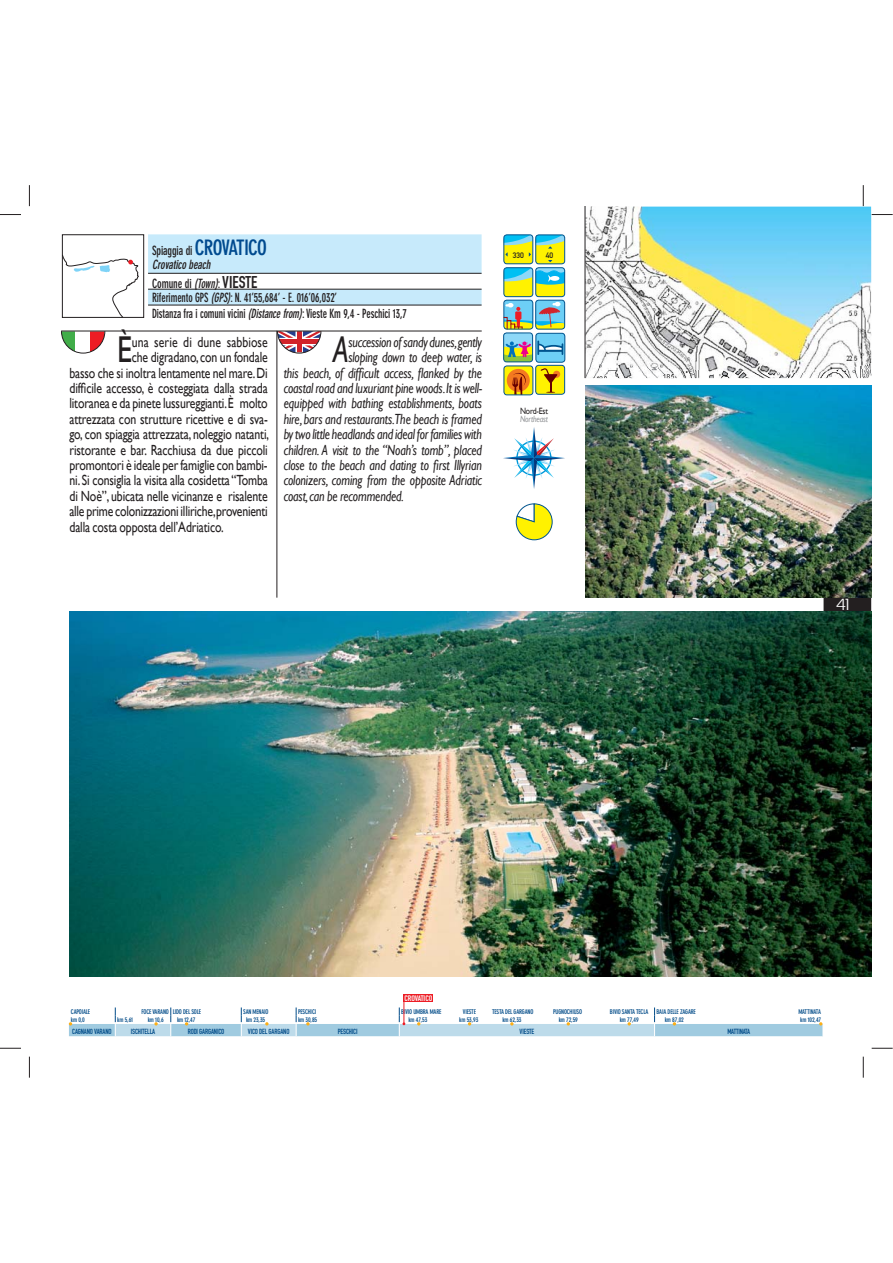
<style>
.page{position:relative;width:893px;height:1263px;background:#fff}
.page>*{position:absolute;margin:0;border:0;box-sizing:border-box;transform-origin:0 0}
.t1{font:37.35px "Gill Sans";color:#231f20;scale:.8 1}
.t2{font:italic 37.35px "Gill Sans";color:#231f20;scale:.8 1}
.t3{font:14.7px "Gill Sans";letter-spacing:-.01em;color:#231f20;scale:.8 1}
.t4{font:italic 14.7px "Gill Sans";letter-spacing:-.01em;color:#231f20;scale:.8 1}
.t5{font:700 condensed 12.6px/14.2px "DIN Neuzeit Grotesk";letter-spacing:-.01em;color:#231f20;scale:.9 1}
.t6{font:700 condensed 12.6px "DIN Neuzeit Grotesk";letter-spacing:-.01em;color:#231f20;scale:.85 1}
.t7{font:italic 700 condensed 12.6px/14px "DIN Neuzeit Grotesk";color:#231f20;scale:.9 1}
.t8{font:italic 9.15px "Gill Sans";letter-spacing:-.02em;color:#939598;scale:.85 1}
.t9{font:9.15px "Gill Sans";letter-spacing:-.02em;color:#231f20;scale:.85 1}
.t10{font:7.95px "DIN Engschrift";color:#fff;scale:1.06 1}
.t11{font:7.8px "DIN Mittelschrift Alternate";color:#231f20}
.t12{font:7.35px "DIN Engschrift";letter-spacing:-.02em;color:#004b88}
.t13{font:700 condensed 6.45px "DIN Neuzeit Grotesk";letter-spacing:-.03em;color:#004b88}
.s1{font-style:normal}
.s2{font-style:normal;font-size:21px;color:#004a8f}
.s3{font-style:italic}
.s4{font-family:"DIN Engschrift";font-weight:400;font-stretch:normal;font-size:16.8px}
</style>
<div class="page">
<div style="left:823px;top:598px;width:48px;height:14px;background:#231f20"></div>
<hr style="left:276px;top:331px;width:1px;height:267px;background:#231f20">
<svg style="left:61px;top:330px;width:45px;height:24px"></svg>
<svg style="left:277px;top:330px;width:45px;height:24px"></svg>
<hr style="left:61px;top:331px;width:421px;height:1px;background:#231f20">
<div style="left:503px;top:234px;width:30px;height:30px;border:1px solid #00548e;border-radius:3px"></div>
<img style="left:503px;top:235px;width:63px;height:160px">
<svg style="left:515px;top:503px;width:38px;height:38px"></svg>
<img style="left:585px;top:386px;width:286px;height:212px">
<img style="left:69px;top:612px;width:802px;height:365px">
<svg style="left:503px;top:427px;width:62px;height:62px"></svg>
<div style="left:62px;top:234px;width:82px;height:84px;border:1px solid #231f20"></div>
<svg style="left:148px;top:234px;width:334px;height:71px"></svg>
<hr style="left:148px;top:273px;width:334px;height:1px;background:#231f20">
<hr style="left:148px;top:289px;width:334px;height:1px;background:#231f20">
<hr style="left:148px;top:305px;width:334px;height:1px;background:#231f20">
<svg style="left:62px;top:254px;width:77px;height:64px"></svg>
<svg style="left:69px;top:1002px;width:754px;height:34px"></svg>
<div style="left:403px;top:994px;width:30px;height:8px;background:#ed1c24"></div>
<img style="left:586px;top:373px;width:285px;height:5px">
<img style="left:586px;top:207px;width:285px;height:166px">
<hr style="left:585px;top:207px;width:1px;height:171px;background:#231f20">
<svg style="left:0;top:214px;width:21px;height:1px"></svg>
<svg style="left:872px;top:214px;width:21px;height:1px"></svg>
<svg style="left:0;top:1048px;width:21px;height:1px"></svg>
<svg style="left:872px;top:1048px;width:21px;height:1px"></svg>
<svg style="left:29px;top:185px;width:1px;height:21px"></svg>
<svg style="left:29px;top:1057px;width:1px;height:21px"></svg>
<svg style="left:863px;top:185px;width:1px;height:21px"></svg>
<svg style="left:863px;top:1057px;width:1px;height:21px"></svg>
<p class="t7" style="left:152px;top:244px;width:129px"><span class="s1">Spiaggia di</span> <span class="s2">CROVATICO<br></span>Crovatico beach</p>
<p class="t5" style="left:152px;top:277px;width:207px">Comune di <span class="s3">(Town)</span>: <span class="s4">VIESTE<br></span>Riferimento GPS <span class="s3">(GPS)</span>: N. 41’55,684’ - E. 016’06,032’</p>
<p class="t6" style="left:152px;top:309px;width:301px">Distanza fra i comuni vicini <span class="s3">(Distance from)</span>: Vieste Km 9,4 - Peschici 13,7</p>
<h1 class="t1" style="left:117px;top:328px;width:20px">È</h1>
<p class="t3" style="left:132px;top:333px;width:172px">una serie di dune sabbiose</p>
<p class="t3" style="left:132px;top:349px;width:172px">che digradano, con un fondale</p>
<p class="t3" style="left:69px;top:364px;width:249px">basso che si inoltra lentamente nel mare. Di</p>
<p class="t3" style="left:69px;top:380px;width:249px">difficile accesso, è costeggiata dalla strada</p>
<p class="t3" style="left:69px;top:395px;width:249px">litoranea e da pinete lussureggianti. È molto</p>
<p class="t3" style="left:69px;top:410px;width:249px">attrezzata con strutture ricettive e di sva-</p>
<p class="t3" style="left:69px;top:426px;width:251px">go, con spiaggia attrezzata, noleggio natanti,</p>
<p class="t3" style="left:69px;top:441px;width:249px">ristorante e bar. Racchiusa da due piccoli</p>
<p class="t3" style="left:69px;top:457px;width:249px">promontori è ideale per famiglie con bambi-</p>
<p class="t3" style="left:69px;top:472px;width:249px">ni. Si consiglia la visita alla cosidetta “Tomba</p>
<p class="t3" style="left:69px;top:487px;width:249px">di Noè”, ubicata nelle vicinanze e risalente</p>
<p class="t3" style="left:69px;top:503px;width:249px">alle prime colonizzazioni illiriche,provenienti</p>
<p class="t3" style="left:69px;top:518px;width:194px">dalla costa opposta dell’Adriatico.</p>
<h1 class="t2" style="left:333px;top:328px;width:21px">A</h1>
<p class="t4" style="left:348px;top:333px;width:168px">succession of sandy dunes,gently</p>
<p class="t4" style="left:348px;top:349px;width:168px">sloping down to deep water, is</p>
<p class="t4" style="left:284px;top:364px;width:249px">this beach, of difficult access, flanked by the</p>
<p class="t4" style="left:284px;top:380px;width:249px">coastal road and luxuriant pine woods. It is well-</p>
<p class="t4" style="left:284px;top:395px;width:249px">equipped with bathing establishments, boats</p>
<p class="t4" style="left:284px;top:410px;width:249px">hire, bars and restaurants.The beach is framed</p>
<p class="t4" style="left:284px;top:426px;width:249px">by two little headlands and ideal for families with</p>
<p class="t4" style="left:284px;top:441px;width:249px">children. A visit to the “Noah’s tomb”, placed</p>
<p class="t4" style="left:284px;top:457px;width:249px">close to the beach and dating to first Illyrian</p>
<p class="t4" style="left:284px;top:472px;width:249px">colonizers, coming from the opposite Adriatic</p>
<p class="t4" style="left:284px;top:488px;width:152px">coast, can be recommended.</p>
<p class="t11" style="left:513px;top:252px;width:13px">330</p>
<p class="t11" style="left:546px;top:253px;width:9px">40</p>
<p class="t9" style="left:520px;top:405px;width:35px">Nord-Est</p>
<p class="t8" style="left:520px;top:414px;width:34px">Northeast</p>
<p class="t10" style="left:404px;top:995px;width:28px">CROVATICO</p>
<p class="t13" style="left:71px;top:1010px;width:21px">CAPOIALE</p>
<p class="t13" style="left:142px;top:1010px;width:61px">FOCE VARANO LIDO DEL SOLE</p>
<p class="t13" style="left:243px;top:1010px;width:27px">SAN MENAIO</p>
<p class="t13" style="left:298px;top:1010px;width:20px">PESCHICI</p>
<p class="t13" style="left:401px;top:1010px;width:42px">BIVIO UMBRA MARE</p>
<p class="t13" style="left:463px;top:1010px;width:15px">VIESTE</p>
<p class="t13" style="left:492px;top:1010px;width:43px">TESTA DEL GARGANO</p>
<p class="t13" style="left:553px;top:1010px;width:30px">PUGNOCHIUSO</p>
<p class="t13" style="left:610px;top:1010px;width:40px">BIVIO SANTA TECLA</p>
<p class="t13" style="left:656px;top:1010px;width:41px">BAIA DELLE ZAGARE</p>
<p class="t13" style="left:798px;top:1010px;width:24px">MATTINATA</p>
<p class="t13" style="left:71px;top:1017px;width:16px">km 0,0</p>
<p class="t13" style="left:117px;top:1017px;width:17px">km 5,61</p>
<p class="t13" style="left:148px;top:1017px;width:17px">km 10,6</p>
<p class="t13" style="left:177px;top:1017px;width:20px">km 12,47</p>
<p class="t13" style="left:246px;top:1017px;width:21px">km 23,35</p>
<p class="t13" style="left:298px;top:1017px;width:21px">km 30,85</p>
<p class="t13" style="left:408px;top:1017px;width:21px">km 47,53</p>
<p class="t13" style="left:459px;top:1017px;width:21px">km 53,93</p>
<p class="t13" style="left:502px;top:1017px;width:21px">km 62,33</p>
<p class="t13" style="left:559px;top:1017px;width:21px">km 72,59</p>
<p class="t13" style="left:620px;top:1017px;width:21px">km 77,49</p>
<p class="t13" style="left:665px;top:1017px;width:21px">km 87,02</p>
<p class="t13" style="left:800px;top:1017px;width:22px">km 102,47</p>
<p class="t12" style="left:72px;top:1028px;width:41px">CAGNANO VARANO</p>
<p class="t12" style="left:131px;top:1028px;width:26px">ISCHITELLA</p>
<p class="t12" style="left:188px;top:1028px;width:38px">RODI GARGANICO</p>
<p class="t12" style="left:248px;top:1028px;width:43px">VICO DEL GARGANO</p>
<p class="t12" style="left:338px;top:1028px;width:21px">PESCHICI</p>
<p class="t12" style="left:519px;top:1028px;width:16px">VIESTE</p>
<p class="t12" style="left:727px;top:1028px;width:24px">MATTINATA</p>
</div>
